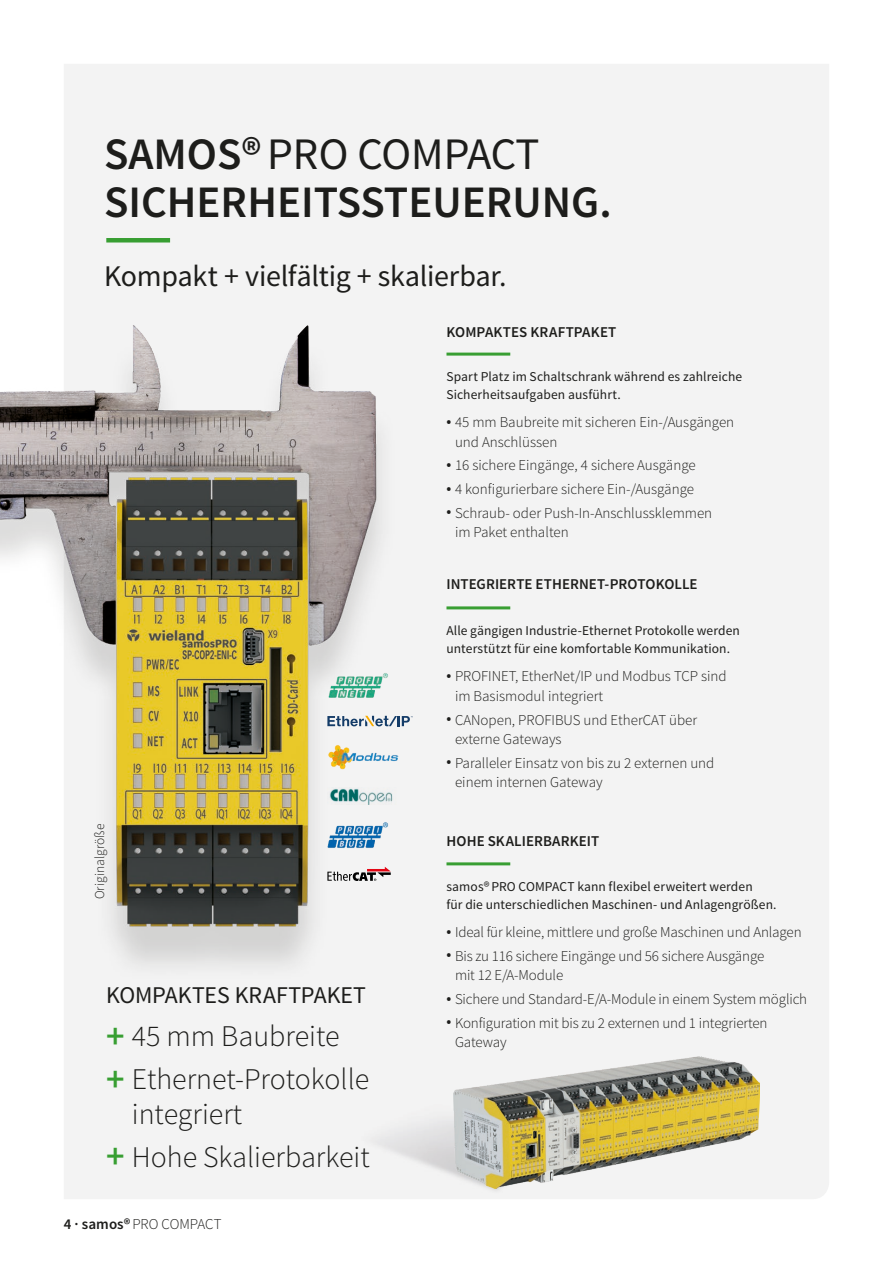
<style>
.page{position:relative;width:893px;height:1263px;background:#fff}
.page>*{position:absolute;margin:0;border:0;box-sizing:border-box;transform-origin:0 0}
.t1{font:600 45px/48px "Source Sans Pro";color:#1d1d1b}
.t2{font:300 30px/43px "Source Sans Pro";color:#1d1d1b}
.t3{font:30px "Source Sans Pro";letter-spacing:-.01em;color:#1d1d1b}
.t4{font:24px "Source Sans Pro";letter-spacing:.005em;color:#1d1d1b}
.t5{font:300 15px/19.5px "Source Sans Pro";color:#1d1d1b}
.t6{font:600 15px "Source Sans Pro";letter-spacing:.005em;color:#1d1d1b}
.t7{font:13.5px/18px "Source Sans Pro";letter-spacing:.005em;color:#1d1d1b}
.t8{font:300 13.5px "Source Sans Pro";letter-spacing:.005em;color:#1d1d1b}
.s1{font-weight:400}
.s2{font-weight:600}
.s3{font-weight:600;font-size:36px;color:#389e32}
</style>
<div class="page">
<div style="left:64px;top:64px;width:765px;height:1135px;background:#f3f3f3"></div>
<img style="left:361px;top:1059px;width:196px;height:134px">
<img style="left:0;top:219px;width:434px;height:804px">
<img style="left:327px;top:787px;width:72px;height:17px">
<img style="left:327px;top:822px;width:63px;height:27px">
<img style="left:327px;top:744px;width:72px;height:25px">
<img style="left:327px;top:672px;width:63px;height:26px">
<svg style="left:327px;top:867px;width:64px;height:14px"></svg>
<svg style="left:327px;top:716px;width:86px;height:10px"></svg>
<hr style="left:106px;top:238px;width:64px;height:4px;background:#389e32">
<hr style="left:446px;top:862px;width:64px;height:3px;background:#389e32">
<hr style="left:446px;top:353px;width:64px;height:3px;background:#389e32">
<hr style="left:446px;top:606px;width:64px;height:3px;background:#389e32">
<img style="left:453px;top:1057px;width:306px;height:131px">
<h1 class="t1" style="left:104px;top:131px;width:509px">SAMOS®<span class="s1">PRO COMPACT<br></span>SICHERHEITSSTEUERUNG.</h1>
<h2 class="t3" style="left:104px;top:258px;width:404px">Kompakt + vielfältig + skalierbar.</h2>
<p class="t6" style="left:446px;top:322px;width:171px">KOMPAKTES KRAFTPAKET</p>
<p class="t7" style="left:446px;top:368px;width:297px">Spart Platz im Schaltschrank während es zahlreiche<br>Sicherheitsaufgaben ausführt.</p>
<p class="t5" style="left:455px;top:413px;width:281px;text-indent:-9px"><span class="s2">•</span> 45 mm Baubreite mit sicheren Ein-/Ausgängen und Anschlüssen</p>
<p class="t5" style="left:446px;top:456px;width:251px"><span class="s2">•</span> 16 sichere Eingänge, 4 sichere Ausgänge</p>
<p class="t5" style="left:446px;top:480px;width:249px"><span class="s2">•</span> 4 konfigurierbare sichere Ein-/Ausgänge</p>
<p class="t5" style="left:455px;top:503px;width:259px;text-indent:-9px"><span class="s2">•</span> Schraub- oder Push-In-Anschlussklemmen im Paket enthalten</p>
<p class="t6" style="left:446px;top:574px;width:252px">INTEGRIERTE ETHERNET-PROTOKOLLE</p>
<p class="t8" style="left:91px;top:899px;width:77px;rotate:-90deg">Originalgröße</p>
<h3 class="t4" style="left:106px;top:980px;width:261px">KOMPAKTES KRAFTPAKET</h3>
<h2 class="t2" style="left:106px;top:1015px;width:264px"><span class="s3">+</span> 45 mm Baubreite<br><span class="s3">+</span> Ethernet-Protokolle</h2>
<h2 class="t2" style="left:106px;top:1092px;width:265px;text-indent:26px">integriert<br><span class="s3">+</span> Hohe Skalierbarkeit</h2>
<p class="t5" style="left:64px;top:1214px;width:159px"><span class="s2">4 </span><sup>.</sup> <span class="s2">samos®</span>PRO COMPACT</p>
<p class="t7" style="left:446px;top:622px;width:295px">Alle gängigen Industrie-Ethernet Protokolle werden unterstützt für eine komfortable Kommunikation.</p>
<p class="t5" style="left:455px;top:667px;width:273px;text-indent:-9px"><span class="s2">•</span> PROFINET, EtherNet/IP und Modbus TCP sind im Basismodul integriert</p>
<p class="t5" style="left:455px;top:710px;width:244px;text-indent:-9px"><span class="s2">•</span> CANopen, PROFIBUS und EtherCAT über externe Gateways</p>
<p class="t5" style="left:455px;top:753px;width:261px;text-indent:-9px"><span class="s2">•</span> Paralleler Einsatz von bis zu 2 externen und einem internen Gateway</p>
<p class="t6" style="left:446px;top:832px;width:154px">HOHE SKALIERBARKEIT</p>
<p class="t7" style="left:446px;top:878px;width:332px">samos®PRO COMPACT kann flexibel erweitert werden<br>für die unterschiedlichen Maschinen- und Anlagengrößen.</p>
<p class="t5" style="left:446px;top:922px;width:357px"><span class="s2">•</span> Ideal für kleine, mittlere und große Maschinen und Anlagen</p>
<p class="t5" style="left:455px;top:946px;width:311px;text-indent:-9px"><span class="s2">•</span> Bis zu 116 sichere Eingänge und 56 sichere Ausgänge mit 12 E/A-Module</p>
<p class="t5" style="left:446px;top:989px;width:362px"><span class="s2">•</span> Sichere und Standard-E/A-Module in einem System möglich</p>
<p class="t5" style="left:455px;top:1013px;width:314px;text-indent:-9px"><span class="s2">•</span> Konfiguration mit bis zu 2 externen und 1 integrierten<br>Gateway</p>
</div>
